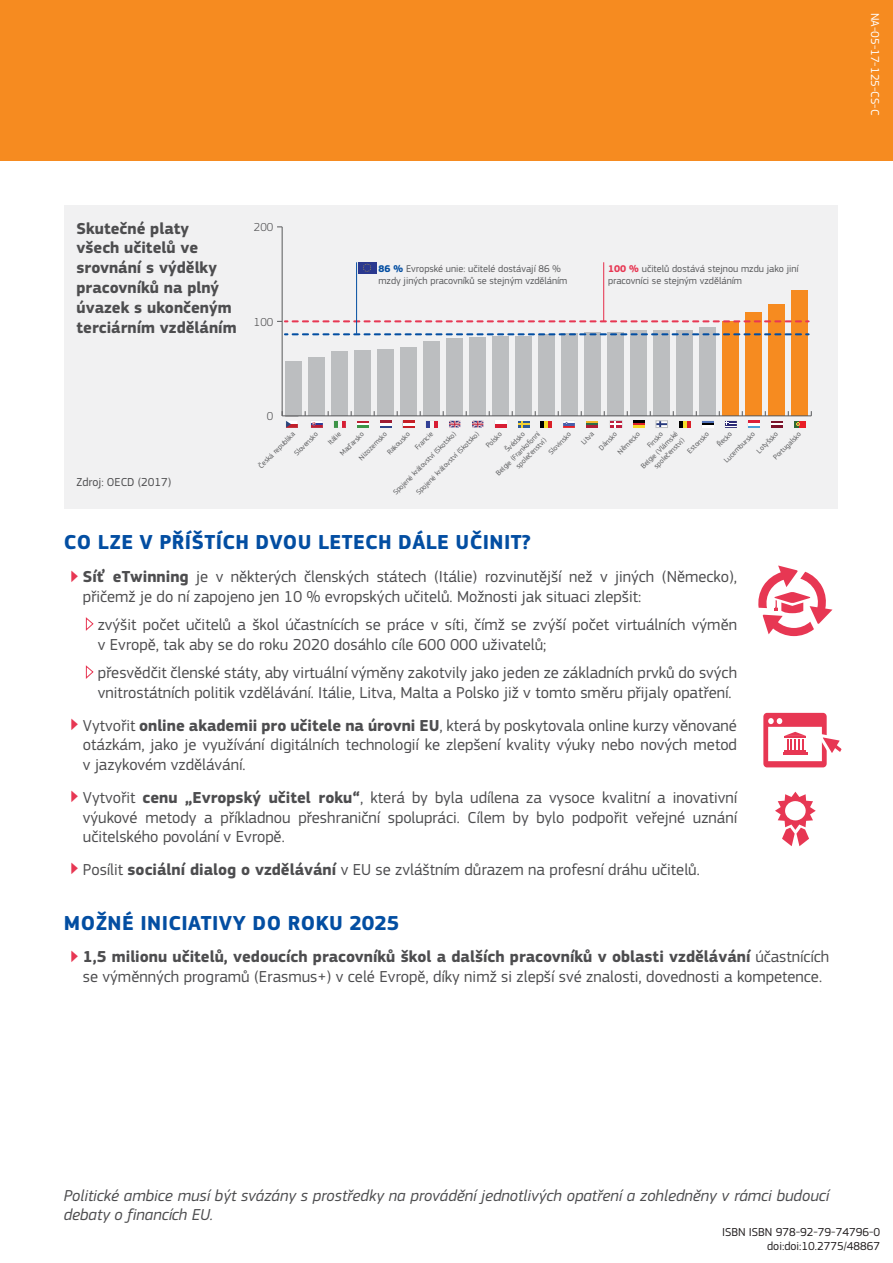
<style>
.page{position:relative;width:893px;height:1263px;background:#fff}
.page>*{position:absolute;margin:0;border:0;box-sizing:border-box;transform-origin:0 0}
.title_2_break{font:700 21px "EC Square Sans Pro";letter-spacing:.02em;color:#034ea2}
.title_2_sb7{font:700 21px "EC Square Sans Pro";letter-spacing:.02em;color:#034ea2}
.t1{font:16.5px/19.8px "EC Square Sans Pro";color:#4d4d4f}
.t2{font:italic 16.5px/19.8px "EC Square Sans Pro";color:#4d4d4f}
.fig_learning_title{font:700 16.5px/19.8px "EC Square Sans Pro";color:#4d4d4f}
.t3{font:12px/14.4px "EC Square Sans Pro";color:#231f20;text-align:right}
.t4{font:12px "EC Square Sans Pro";color:#fff}
.fig_4_4{font:12px "EC Square Sans Pro";color:#4d4d4f}
.t5{font:300 12px "EC Square Sans Pro";color:#4d4d4f}
.fig_teachers_leg1{font:10.2px/12.1px "EC Square Sans Pro";color:#58595b}
.fig_teachers_leg2{font:10.2px/12.1px "EC Square Sans Pro";color:#58595b}
.fig_teacher_countrie{font:7.5px/9px "EC Square Sans Pro";color:#58595b;text-align:right}
.s1{font-weight:700;color:#034ea2}
.s2{font-weight:700;color:#e73753}
.s3{font-size:28.05px;color:#e73753}
.s4{font-weight:700}
.s5{font-size:28.05px;color:#fff}
</style>
<div class="page">
<div style="left:0;top:0;width:893px;height:161px;background:#f68b20"></div>
<div style="left:64px;top:205px;width:773px;height:303px;background:#f1f1f2"></div>
<hr style="left:282px;top:227px;width:1px;height:189px;background:#58595b">
<div style="left:285px;top:361px;width:17px;height:55px;background:#bcbec0"></div>
<div style="left:308px;top:357px;width:17px;height:59px;background:#bcbec0"></div>
<div style="left:331px;top:352px;width:17px;height:64px;background:#bcbec0"></div>
<div style="left:354px;top:351px;width:17px;height:65px;background:#bcbec0"></div>
<div style="left:377px;top:350px;width:17px;height:66px;background:#bcbec0"></div>
<div style="left:400px;top:348px;width:17px;height:68px;background:#bcbec0"></div>
<div style="left:423px;top:341px;width:17px;height:75px;background:#bcbec0"></div>
<div style="left:446px;top:338px;width:17px;height:78px;background:#bcbec0"></div>
<div style="left:469px;top:337px;width:17px;height:79px;background:#bcbec0"></div>
<div style="left:492px;top:336px;width:17px;height:80px;background:#bcbec0"></div>
<div style="left:515px;top:336px;width:17px;height:80px;background:#bcbec0"></div>
<div style="left:538px;top:335px;width:17px;height:81px;background:#bcbec0"></div>
<div style="left:561px;top:334px;width:17px;height:82px;background:#bcbec0"></div>
<div style="left:584px;top:333px;width:17px;height:83px;background:#bcbec0"></div>
<div style="left:607px;top:333px;width:17px;height:83px;background:#bcbec0"></div>
<div style="left:630px;top:331px;width:17px;height:85px;background:#bcbec0"></div>
<div style="left:653px;top:330px;width:17px;height:86px;background:#bcbec0"></div>
<div style="left:676px;top:330px;width:17px;height:86px;background:#bcbec0"></div>
<div style="left:699px;top:327px;width:17px;height:89px;background:#bcbec0"></div>
<div style="left:722px;top:321px;width:17px;height:95px;background:#f68b20"></div>
<div style="left:745px;top:312px;width:17px;height:104px;background:#f68b20"></div>
<div style="left:768px;top:304px;width:17px;height:112px;background:#f68b20"></div>
<div style="left:791px;top:290px;width:17px;height:126px;background:#f68b20"></div>
<svg style="left:293px;top:333px;width:516px;height:2px"></svg>
<svg style="left:277px;top:320px;width:10px;height:2px"></svg>
<svg style="left:293px;top:320px;width:516px;height:2px"></svg>
<div style="left:656px;top:421px;width:12px;height:7px;border:1px solid #bcbec0"></div>
<div style="left:798px;top:421px;width:8px;height:6px;background:#e91e26"></div>
<div style="left:358px;top:262px;width:19px;height:11px;background:#2a388f"></div>
<svg style="left:363px;top:263px;width:8px;height:9px"></svg>
<div style="left:357px;top:421px;width:11px;height:6px;background:#bd1f34"></div>
<hr style="left:357px;top:423px;width:11px;height:4px;background:#fff">
<svg style="left:357px;top:425px;width:11px;height:2px"></svg>
<div style="left:586px;top:421px;width:12px;height:6px;background:#f0b729"></div>
<hr style="left:586px;top:423px;width:12px;height:4px;background:#2e6c47">
<svg style="left:586px;top:425px;width:12px;height:2px"></svg>
<div style="left:380px;top:421px;width:11px;height:6px;background:#fff"></div>
<hr style="left:356px;top:262px;width:1px;height:72px;background:#034ea2">
<hr style="left:603px;top:262px;width:1px;height:59px;background:#e73753">
<hr style="left:282px;top:416px;width:529px;height:1px;background:#58595b">
<svg style="left:282px;top:411px;width:16px;height:17px"></svg>
<svg style="left:305px;top:411px;width:40px;height:17px"></svg>
<svg style="left:374px;top:411px;width:17px;height:12px"></svg>
<svg style="left:397px;top:411px;width:17px;height:16px"></svg>
<svg style="left:420px;top:411px;width:40px;height:17px"></svg>
<svg style="left:466px;top:411px;width:17px;height:16px"></svg>
<svg style="left:489px;top:411px;width:40px;height:17px"></svg>
<svg style="left:535px;top:411px;width:17px;height:16px"></svg>
<svg style="left:558px;top:411px;width:17px;height:17px"></svg>
<svg style="left:604px;top:411px;width:40px;height:16px"></svg>
<svg style="left:650px;top:411px;width:17px;height:16px"></svg>
<svg style="left:673px;top:411px;width:17px;height:16px"></svg>
<svg style="left:696px;top:411px;width:105px;height:17px"></svg>
<svg style="left:85px;top:617px;width:9px;height:14px"></svg>
<svg style="left:85px;top:665px;width:9px;height:14px"></svg>
<svg style="left:758px;top:565px;width:74px;height:71px"></svg>
<svg style="left:763px;top:713px;width:79px;height:54px"></svg>
<svg style="left:775px;top:792px;width:41px;height:54px"></svg>
<p class="fig_learning_title" style="left:77px;top:219px;width:162px">Skutečné platy<br>všech učitelů ve srovnání s výdělky pracovníků na plný úvazek s ukončeným terciárním vzděláním</p>
<p class="t5" style="left:254px;top:220px;width:21px">200</p>
<p class="t5" style="left:254px;top:315px;width:21px">100</p>
<p class="fig_teachers_leg1" style="left:378px;top:263px;width:191px"><span class="s1">86 %</span> Evropské unie: učitelé dostávají 86 % mzdy jiných pracovníků se stejným vzděláním</p>
<p class="fig_teachers_leg2" style="left:608px;top:263px;width:192px"><span class="s2">100 %</span> učitelů dostává stejnou mzdu jako jiní pracovníci se stejným vzděláním</p>
<p class="fig_4_4" style="left:77px;top:475px;width:96px">Zdroj: OECD (2017)</p>
<p class="t5" style="left:267px;top:409px;width:8px">0</p>
<p class="fig_teacher_countrie" style="left:494px;top:471px;width:60px;rotate:-45deg">Belgie (Frankofonní společenství)</p>
<p class="fig_teacher_countrie" style="left:546px;top:450px;width:30px;rotate:-45deg">Slovinsko</p>
<p class="fig_teacher_countrie" style="left:579px;top:440px;width:17px;rotate:-45deg">Litva</p>
<p class="fig_teacher_countrie" style="left:597px;top:446px;width:24px;rotate:-45deg">Dánsko</p>
<p class="fig_teacher_countrie" style="left:616px;top:450px;width:30px;rotate:-45deg">Německo</p>
<p class="fig_teacher_countrie" style="left:645px;top:443px;width:21px;rotate:-45deg">Finsko</p>
<p class="fig_teacher_countrie" style="left:639px;top:464px;width:51px;rotate:-45deg">Belgie (Vlámské společenství)</p>
<p class="fig_teacher_countrie" style="left:685px;top:449px;width:29px;rotate:-45deg">Estonsko</p>
<p class="fig_teacher_countrie" style="left:715px;top:442px;width:19px;rotate:-45deg">Řecko</p>
<p class="fig_teacher_countrie" style="left:391px;top:490px;width:87px;rotate:-45deg">Spojené království (Skotsko)</p>
<p class="fig_teacher_countrie" style="left:414px;top:490px;width:87px;rotate:-45deg">Spojené království (Skotsko)</p>
<p class="fig_teacher_countrie" style="left:484px;top:444px;width:21px;rotate:-45deg">Polsko</p>
<p class="fig_teacher_countrie" style="left:503px;top:447px;width:27px;rotate:-45deg">Švédsko</p>
<p class="fig_teacher_countrie" style="left:257px;top:464px;width:50px;rotate:-45deg">Česká republika</p>
<p class="fig_teacher_countrie" style="left:292px;top:451px;width:32px;rotate:-45deg">Slovensko</p>
<p class="fig_teacher_countrie" style="left:326px;top:440px;width:17px;rotate:-45deg">Itálie</p>
<p class="fig_teacher_countrie" style="left:338px;top:451px;width:32px;rotate:-45deg">Maďarsko</p>
<p class="fig_teacher_countrie" style="left:357px;top:456px;width:38px;rotate:-45deg">Nizozemsko</p>
<p class="fig_teacher_countrie" style="left:385px;top:450px;width:30px;rotate:-45deg">Rakousko</p>
<p class="fig_teacher_countrie" style="left:413px;top:445px;width:24px;rotate:-45deg">Francie</p>
<p class="fig_teacher_countrie" style="left:722px;top:458px;width:42px;rotate:-45deg">Lucembursko</p>
<p class="fig_teacher_countrie" style="left:755px;top:449px;width:28px;rotate:-45deg">Lotyšsko</p>
<p class="fig_teacher_countrie" style="left:771px;top:455px;width:38px;rotate:-45deg">Portugalsko</p>
<p class="title_2_break" style="left:64px;top:530px;width:469px">CO LZE V PŘÍŠTÍCH DVOU LETECH DÁLE UČINIT?</p>
<p class="t1" style="left:83px;top:567px;width:656px;text-indent:-13px"><span class="s3">‣</span> <span class="s4">Síť eTwinning</span> je v některých členských státech (Itálie) rozvinutější než v jiných (Německo), přičemž je do ní zapojeno jen 10 % evropských učitelů. Možnosti jak situaci zlepšit:</p>
<p class="t1" style="left:98px;top:615px;width:641px;text-indent:-13px"><span class="s5">‣</span> zvýšit počet učitelů a škol účastnících se práce v síti, čímž se zvýší počet virtuálních výměn v Evropě, tak aby se do roku 2020 dosáhlo cíle 600 000 uživatelů;</p>
<p class="t1" style="left:85px;top:663px;width:654px;text-align:center"><span class="s5">‣</span> přesvědčit členské státy, aby virtuální výměny zakotvily jako jeden ze základních prvků do svých vnitrostátních politik vzdělávání. Itálie, Litva, Malta a Polsko již v tomto směru přijaly opatření.</p>
<p class="t1" style="left:83px;top:715px;width:656px;text-align:justify;text-indent:-13px"><span class="s3">‣</span> Vytvořit <span class="s4">online akademii pro učitele na úrovni EU</span>, která by poskytovala online kurzy věnované otázkám, jako je využívání digitálních technologií ke zlepšení kvality výuky nebo nových metod v jazykovém vzdělávání.</p>
<p class="t1" style="left:83px;top:787px;width:656px;text-align:justify;text-indent:-13px"><span class="s3">‣</span> Vytvořit <span class="s4">cenu „Evropský učitel roku“</span>, která by byla udílena za vysoce kvalitní a inovativní výukové metody a příkladnou přeshraniční spolupráci. Cílem by bylo podpořit veřejné uznání učitelského povolání v Evropě.</p>
<p class="t1" style="left:70px;top:860px;width:631px"><span class="s3">‣</span> Posílit <span class="s4">sociální dialog o vzdělávání</span> v EU se zvláštním důrazem na profesní dráhu učitelů.</p>
<p class="title_2_sb7" style="left:64px;top:910px;width:337px">MOŽNÉ INICIATIVY DO ROKU 2025</p>
<p class="t1" style="left:70px;top:947px;width:760px;text-align:center"><span class="s3">‣</span> <span class="s4">1,5 milionu učitelů, vedoucích pracovníků škol a dalších pracovníků v oblasti vzdělávání</span> účastnících se výměnných programů (Erasmus+) v celé Evropě, díky nimž si zlepší své znalosti, dovednosti a kompetence.</p>
<p class="t4" style="left:882px;top:13px;width:105px;rotate:90deg">NA-05-17-125-CS-N</p>
<p class="t4" style="left:882px;top:109px;width:8px;rotate:90deg">C</p>
<p class="t2" style="left:64px;top:1185px;width:767px">Politické ambice musí být svázány s prostředky na provádění jednotlivých opatření a zohledněny v rámci budoucí debaty o financích EU.</p>
<p class="t3" style="left:722px;top:1225px;width:160px">ISBN ISBN 978-92-79-74793-9</p>
<p class="t3" style="left:767px;top:1225px;width:115px">6 0<br>doi:doi:10.2 75/ 8867</p>
<p class="t3" style="left:778px;top:1239px;width:104px">doi:10.2775/249515</p>
</div>
